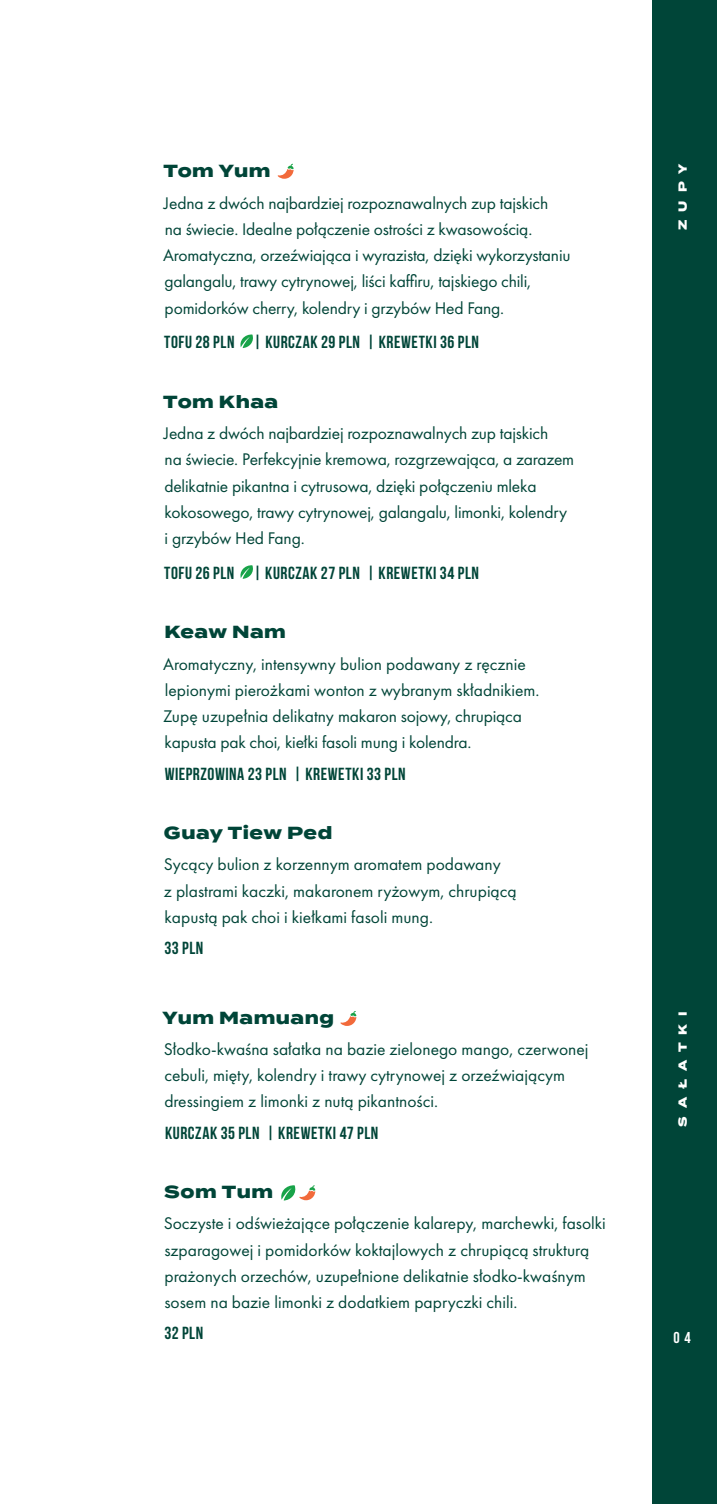
<style>
.page{position:relative;width:717px;height:1504px;background:#fff}
.page>*{position:absolute;margin:0;border:0;box-sizing:border-box;transform-origin:0 0}
.t1{font:17.5px/26.2px "Futura PT";letter-spacing:-.01em;color:#004538}
.t2{font:700 17.5px "Bebas Neue";letter-spacing:.035em;color:#004538}
.t3{font:800 17.5px "Termina";letter-spacing:.025em;color:#004538}
.t4{font:15.75px "Bebas Neue";color:#fff}
.t5{font:800 11.72px "Termina";letter-spacing:.7em;color:#fff}
</style>
<div class="page">
<div style="left:652px;top:0;width:65px;height:1503px;background:#004538"></div>
<svg style="left:278px;top:164px;width:15px;height:15px"></svg>
<svg style="left:340px;top:1011px;width:16px;height:14px"></svg>
<svg style="left:240px;top:334px;width:13px;height:14px"></svg>
<svg style="left:240px;top:565px;width:13px;height:13px"></svg>
<svg style="left:281px;top:1185px;width:34px;height:15px"></svg>
<p class="t3" style="left:163px;top:158px;width:109px">Tom Yum</p>
<p class="t1" style="left:163px;top:189px;width:409px">Jedna z dwóch najbardziej rozpoznawalnych zup tajskich<br>na świecie. Idealne połączenie ostrości z kwasowością.<br>Aromatyczna, orzeźwiająca i wyrazista, dzięki wykorzystaniu galangalu, trawy cytrynowej, liści kaffiru, tajskiego chili, pomidorków cherry, kolendry i grzybów Hed Fang.</p>
<p class="t2" style="left:164px;top:332px;width:316px">TOFU 28 PLN | KURCZAK 29 PLN | KREWETKI 36 PLN</p>
<p class="t3" style="left:163px;top:388px;width:116px">Tom Khaa</p>
<p class="t1" style="left:164px;top:420px;width:412px">Jedna z dwóch najbardziej rozpoznawalnych zup tajskich<br>na świecie. Perfekcyjnie kremowa, rozgrzewająca, a zarazem delikatnie pikantna i cytrusowa, dzięki połączeniu mleka kokosowego, trawy cytrynowej, galangalu, limonki, kolendry i grzybów Hed Fang.</p>
<p class="t2" style="left:164px;top:563px;width:316px">TOFU 26 PLN | KURCZAK 27 PLN | KREWETKI 34 PLN</p>
<p class="t3" style="left:164px;top:619px;width:123px">Keaw Nam</p>
<p class="t1" style="left:163px;top:650px;width:378px">Aromatyczny, intensywny bulion podawany z ręcznie lepionymi pierożkami wonton z wybranym składnikiem.<br>Zupę uzupełnia delikatny makaron sojowy, chrupiąca kapusta pak choi, kiełki fasoli mung i kolendra.</p>
<p class="t2" style="left:165px;top:764px;width:242px">WIEPRZOWINA 23 PLN | KREWETKI 33 PLN</p>
<p class="t3" style="left:164px;top:819px;width:170px">Guay Tiew Ped</p>
<p class="t1" style="left:164px;top:851px;width:354px">Sycący bulion z korzennym aromatem podawany<br>z plastrami kaczki, makaronem ryżowym, chrupiącą kapustą pak choi i kiełkami fasoli mung.</p>
<p class="t2" style="left:164px;top:938px;width:40px">33 PLN</p>
<p class="t3" style="left:163px;top:1004px;width:173px">Yum Mamuang</p>
<p class="t1" style="left:164px;top:1035px;width:426px">Słodko-kwaśna sałatka na bazie zielonego mango, czerwonej cebuli, mięty, kolendry i trawy cytrynowej z orzeźwiającym dressingiem z limonki z nutą pikantności.</p>
<p class="t2" style="left:165px;top:1122px;width:215px">KURCZAK 35 PLN | KREWETKI 47 PLN</p>
<p class="t3" style="left:164px;top:1178px;width:110px">Som Tum</p>
<p class="t1" style="left:164px;top:1210px;width:443px">Soczyste i odświeżające połączenie kalarepy, marchewki, fasolki szparagowej i pomidorków koktajlowych z chrupiącą strukturą prażonych orzechów, uzupełnione delikatnie słodko-kwaśnym sosem na bazie limonki z dodatkiem papryczki chili.</p>
<p class="t2" style="left:164px;top:1323px;width:40px">32 PLN</p>
<p class="t5" style="left:674px;top:230px;width:68px;rotate:-90deg">ZUPY</p>
<p class="t5" style="left:674px;top:1126px;width:117px;rotate:-90deg">SAŁATKI</p>
<p class="t4" style="left:673px;top:1328px;width:19px">0 4</p>
</div>
